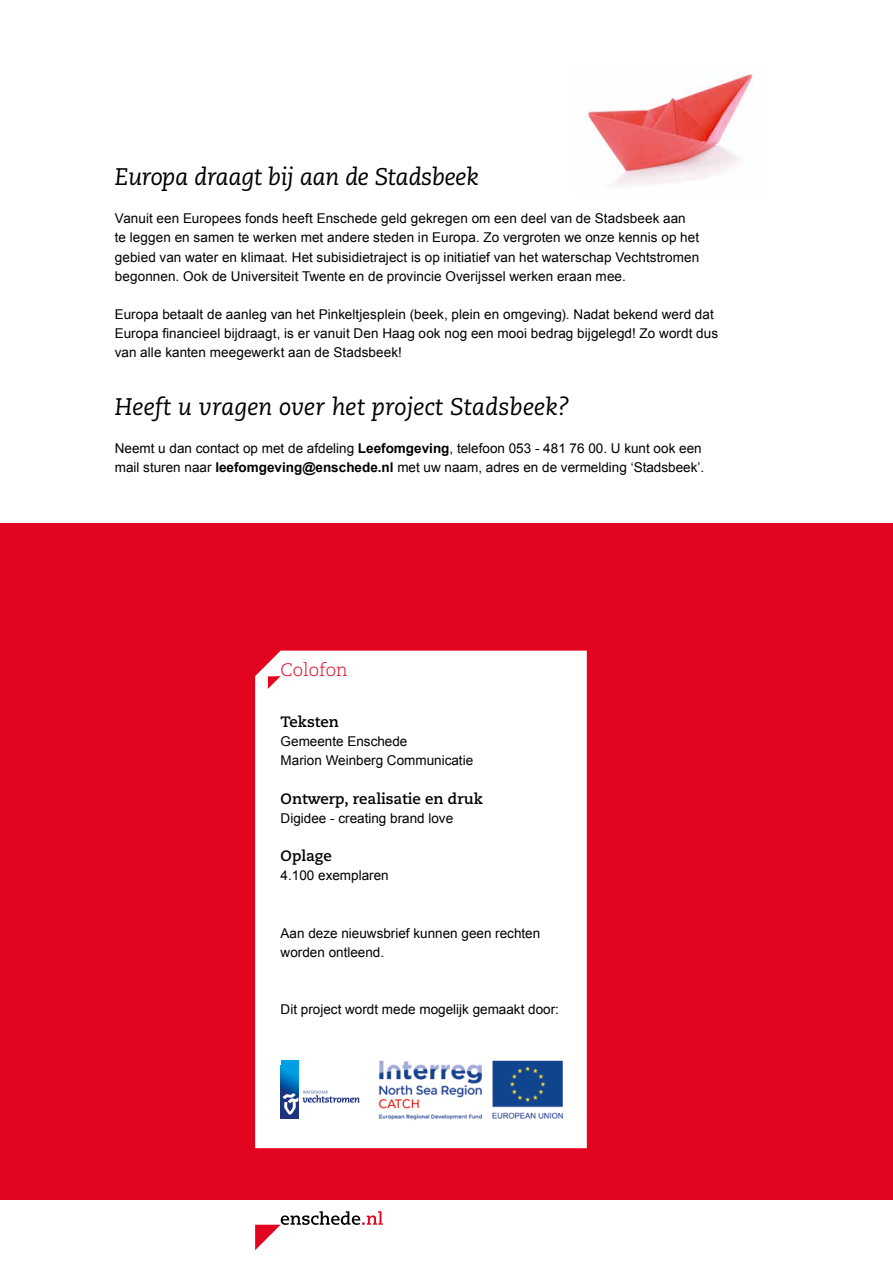
<style>
.page{position:relative;width:893px;height:1263px;background:#fff}
.page>*{position:absolute;margin:0;border:0;box-sizing:border-box;transform-origin:0 0}
.t1{font:italic 24px "Caecilia";letter-spacing:-.005em;color:#000}
.t2{font:300 18px "Caecilia";color:#e30520}
.t3{font:700 15px "Caecilia";color:#000}
.t4{font:13.5px/19.2px "Arial";letter-spacing:.005em;color:#000}
.s1{font-weight:700}
</style>
<div class="page">
<div style="left:0;top:523px;width:893px;height:676px;background:#e30520"></div>
<div style="left:255px;top:651px;width:332px;height:497px;background:#fff"></div>
<svg style="left:268px;top:676px;width:13px;height:13px"></svg>
<svg style="left:255px;top:1211px;width:128px;height:39px"></svg>
<svg style="left:281px;top:1065px;width:17px;height:53px"></svg>
<hr style="left:281px;top:1061px;width:17px;height:4px;background:#009fe3">
<svg style="left:283px;top:1091px;width:77px;height:23px"></svg>
<img style="left:372px;top:1050px;width:199px;height:79px">
<img style="left:587px;top:74px;width:167px;height:112px">
<h1 class="t1" style="left:115px;top:163px;width:366px">Europa draagt bij aan de Stadsbeek</h1>
<p class="t4" style="left:115px;top:209px;width:586px">Vanuit een Europees fonds heeft Enschede geld gekregen om een deel van de Stadsbeek aan te leggen en samen te werken met andere steden in Europa. Zo vergroten we onze kennis op het gebied van water en klimaat. Het subisidietraject is op initiatief van het waterschap Vechtstromen begonnen. Ook de Universiteit Twente en de provincie Overijssel werken eraan mee.</p>
<p class="t4" style="left:115px;top:305px;width:605px">Europa betaalt de aanleg van het Pinkeltjesplein (beek, plein en omgeving). Nadat bekend werd dat<br>Europa financieel bijdraagt, is er vanuit Den Haag ook nog een mooi bedrag bijgelegd! Zo wordt dus van alle kanten meegewerkt aan de Stadsbeek!</p>
<h1 class="t1" style="left:115px;top:393px;width:456px">Heeft u vragen over het project Stadsbeek?</h1>
<p class="t4" style="left:115px;top:439px;width:591px">Neemt u dan contact op met de afdeling <span class="s1">Leefomgeving</span>, telefoon 053 - 481 76 00. U kunt ook een mail sturen naar <span class="s1">leefomgeving@enschede.nl</span> met uw naam, adres en de vermelding ‘Stadsbeek’.</p>
<h2 class="t2" style="left:280px;top:660px;width:69px">Colofon</h2>
<p class="t3" style="left:281px;top:713px;width:60px">Teksten</p>
<p class="t4" style="left:281px;top:732px;width:194px">Gemeente Enschede<br>Marion Weinberg Communicatie</p>
<p class="t3" style="left:281px;top:790px;width:204px">Ontwerp, realisatie en druk</p>
<p class="t4" style="left:281px;top:809px;width:174px">Digidee - creating brand love</p>
<p class="t3" style="left:281px;top:847px;width:53px">Oplage</p>
<p class="t4" style="left:281px;top:866px;width:110px">4.100 exemplaren</p>
<p class="t4" style="left:281px;top:923px;width:261px">Aan deze nieuwsbrief kunnen geen rechten worden ontleend.</p>
<p class="t4" style="left:281px;top:1000px;width:280px">Dit project wordt mede mogelijk gemaakt door:</p>
</div>
